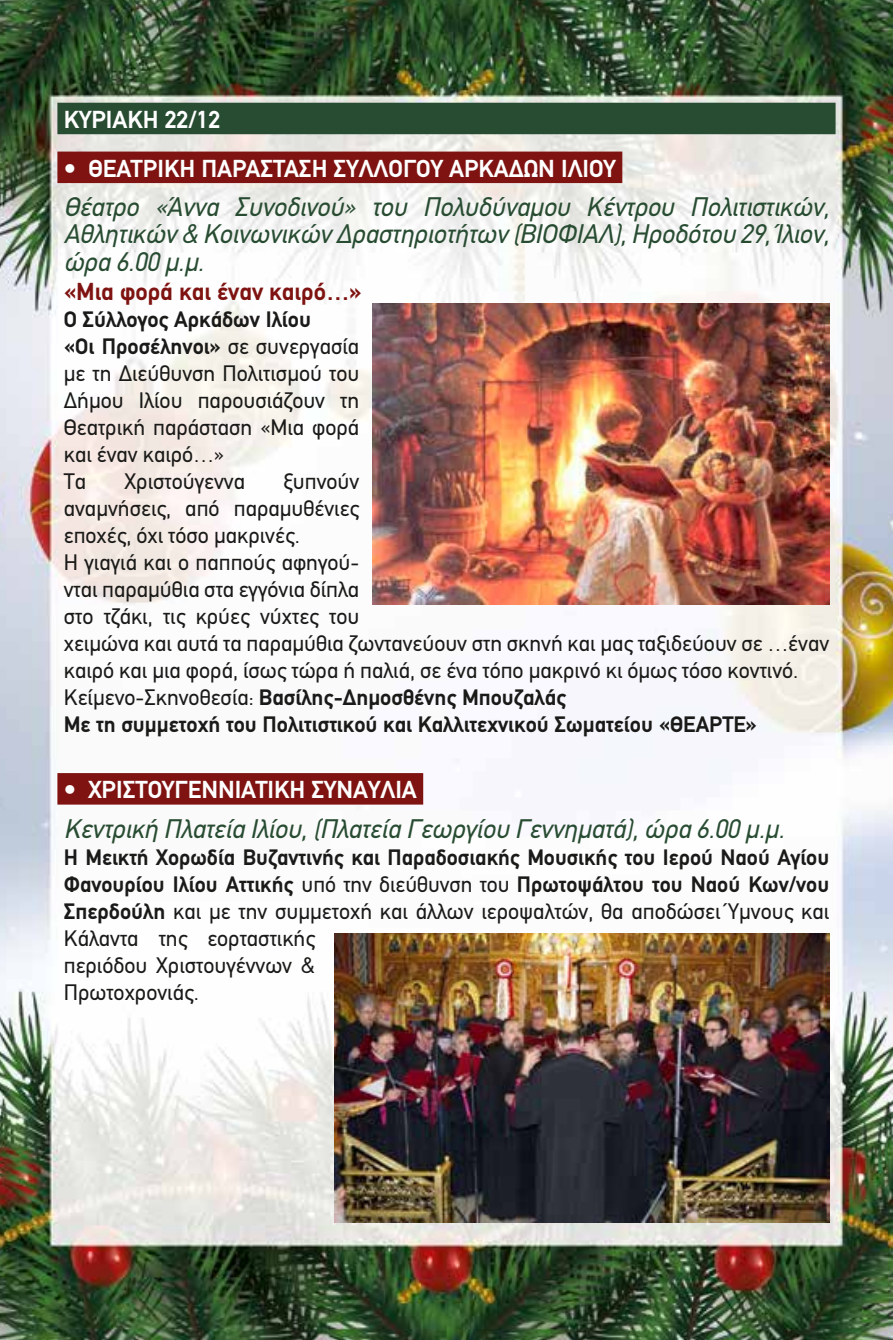
<style>
.page{position:relative;width:893px;height:1340px;background:#fff}
.page>*{position:absolute;margin:0;border:0;box-sizing:border-box;transform-origin:0 0}
.t1{font:italic 27px/27px "PF Din Text";color:#284c32;text-align:justify}
.t2{font:700 24.75px "PF Din Text";color:#fff}
.t3{font:700 24.75px "PF Din Text";color:#7e1311}
.t4{font:22.5px/27px "PF Din Text";color:#1a1a18}
.s1{font-weight:700}
</style>
<div class="page">
<img style="left:0;top:0;width:893px;height:1339px">
<div style="left:57px;top:103px;width:779px;height:31px;background:#284c32"></div>
<div style="left:57px;top:151px;width:565px;height:32px;background:#7e1311"></div>
<div style="left:57px;top:773px;width:366px;height:31px;background:#7e1311"></div>
<img style="left:334px;top:933px;width:495px;height:289px">
<img style="left:372px;top:303px;width:457px;height:301px">
<p class="t2" style="left:64px;top:105px;width:158px">ΚΥΡΙΑΚΗ 22/12</p>
<p class="t2" style="left:64px;top:154px;width:298px">• Θεατρική παράσταση ΣΥΛΛΟΓΟΥ</p>
<p class="t2" style="left:449px;top:154px;width:61px">ΑΡ ΚΑΔΩΝ</p>
<p class="t2" style="left:561px;top:154px;width:12px">ΙΛΙΟΥ</p>
<p class="t1" style="left:64px;top:194px;width:767px">Θέατρο «Άννα Συνοδινού» του Πολυδύναμου Κέντρου Πολιτιστικών, Αθλητικών &amp; Κοινωνικών Δραστηριοτήτων (ΒΙΟΦΙΑΛ), Ηροδότου 29, Ίλιον, ώρα 6.00 μ.μ.</p>
<p class="t3" style="left:64px;top:277px;width:300px">«Μια φορά και έναν καιρό…»</p>
<p class="t4" style="left:64px;top:306px;width:297px"><span class="s1">O Σύλλογος Αρκάδων Ιλίου<br>«Οι Προσέληνοι»</span> σε συνεργασία με τη Διεύθυνση Πολιτισμού του<br>Δήμου Ιλίου παρουσιάζουν τη<br>Θεατρική παράσταση «Μια φορά και έναν καιρό…»<br>Τα</p>
<p class="t4" style="left:64px;top:468px;width:767px;text-indent:220px">ξυπνούν<br>αναμνήσεις, από παραμυθένιες<br>εποχές, όχι τόσο μακρινές.<br>Η γιαγιά και ο παππούς αφηγού-<br>νται παραμύθια στα εγγόνια δίπλα<br>στο τζάκι, τις κρύες νύχτες του<br>χειμώνα και αυτά τα παραμύθια ζωντανεύουν στη σκηνή και μας ταξιδεύουν σε …έναν καιρό και μια φορά, ίσως τώρα ή παλιά, σε ένα τόπο μακρινό κι όμως τόσο κοντινό.<br>Κείμενο-Σκηνοθεσία: <span class="s1">Βασίλης-Δημοσθένης Μπουζαλάς<br>Με τη συμμετοχή του Πολιτιστικού και Καλλιτεχνικού Σωματείου «ΘΕΑΡΤΕ»</span></p>
<p class="t4" style="left:125px;top:468px;width:122px">Χριστούγεννα</p>
<p class="t2" style="left:64px;top:775px;width:86px">• ΧΡΙ ΣΤΟΥΓ</p>
<p class="t2" style="left:188px;top:775px;width:27px">ΕΝΝΙΑΤΙ</p>
<p class="t2" style="left:274px;top:775px;width:65px">ΚΗ ΣΥΝΑΥΛΙΑ</p>
<p class="t1" style="left:64px;top:815px;width:722px">Κεντρική Πλατεία Ιλίου, (Πλατεία Γεωργίου Γεννηματά), ώρα 6.00 μ.μ.</p>
<p class="t4" style="left:64px;top:844px;width:767px"><span class="s1">Η Μεικτή Χορωδία Βυζαντινής και Παραδοσιακής Μουσικής του Ιερού Ναού Αγίου Φανουρίου Ιλίου Αττικής</span> υπό την διεύθυνση του <span class="s1">Πρωτοψάλτου του Ναού Κων/νου Σπερδούλη</span> και με την συμμετοχή και άλλων ιεροψαλτών, θα αποδώσει Ύμνους και Κάλαντα της εορταστικής<br>περιόδου Χριστουγέννων &amp;<br>Πρωτοχρονιάς.</p>
</div>
